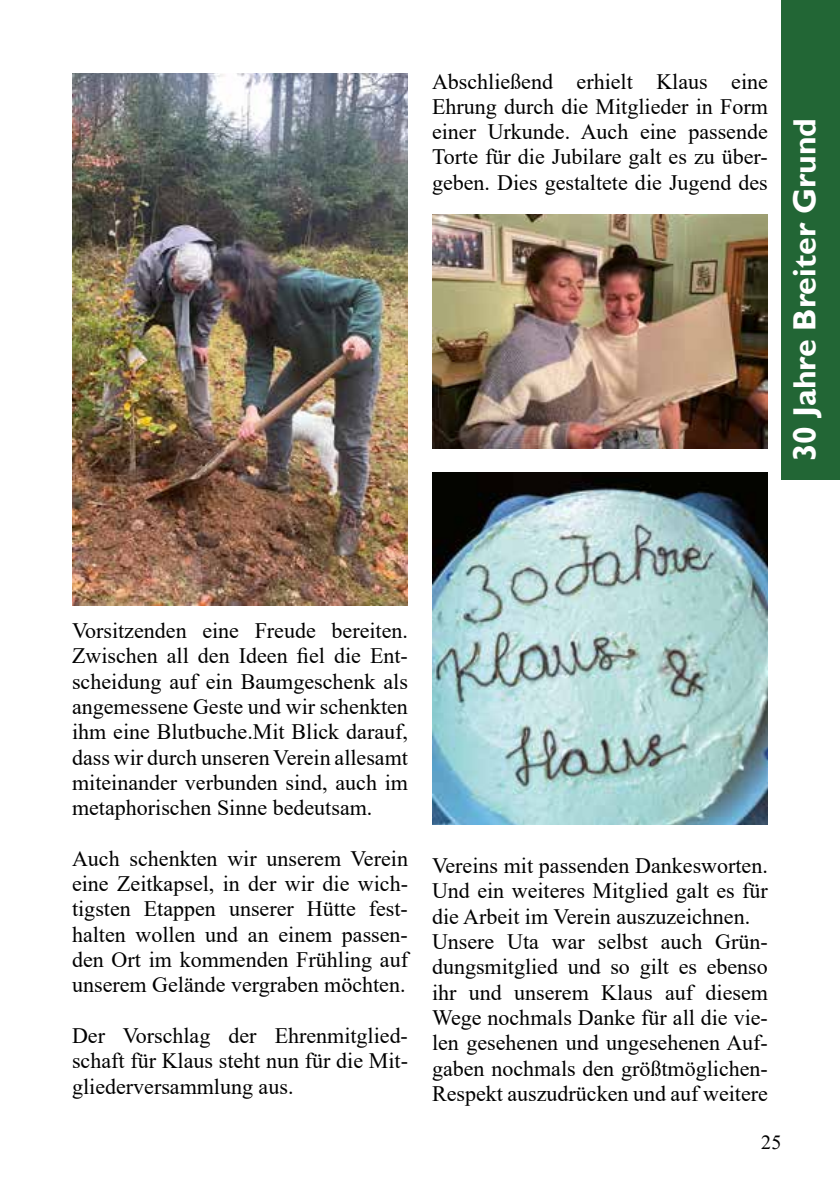
<style>
.page{position:relative;width:840px;height:1191px;background:#fff}
.page>*{position:absolute;margin:0;border:0;box-sizing:border-box;transform-origin:0 0}
.t1{font:700 32px "Gill Sans";color:#fff}
.t2{font:22px/25.2px "Times New Roman";color:#000;text-align:justify}
.t3{font:20px "Times New Roman";color:#000}
</style>
<div class="page">
<div style="left:781px;top:0;width:58px;height:479px;background:#226635"></div>
<img style="left:72px;top:74px;width:336px;height:531px">
<img style="left:432px;top:214px;width:335px;height:234px">
<img style="left:432px;top:473px;width:335px;height:351px">
<p class="t2" style="left:432px;top:68px;width:337px">Abschließend erhielt Klaus eine Ehrung durch die Mitglieder in Form einer Urkunde. Auch eine passende Torte für die Jubilare galt es zu über&shy;geben. Dies gestaltete die Jugend des</p>
<h1 class="t1" style="left:785px;top:461px;width:345px;rotate:-90deg">30 Jahre Breiter Grund</h1>
<p class="t2" style="left:72px;top:617px;width:337px">Vorsitzenden eine Freude bereiten.<br>Zwischen all den Ideen fiel die Ent&shy;scheidung auf ein Baumgeschenk als angemessene Geste und wir schenkten ihm eine Blutbuche.Mit Blick darauf, dass wir durch unseren Verein allesamt miteinander verbunden sind, auch im metaphorischen Sinne bedeutsam.</p>
<p class="t2" style="left:72px;top:845px;width:337px">Auch schenkten wir unserem Verein eine Zeitkapsel, in der wir die wich&shy;tigsten Etappen unserer Hütte fest&shy;halten wollen und an einem passen&shy;den Ort im kommenden Frühling auf unserem Gelände vergraben möchten.</p>
<p class="t2" style="left:72px;top:1022px;width:337px">Der Vorschlag der Ehrenmitglied&shy;schaft für Klaus steht nun für die Mit&shy;gliederversammlung aus.</p>
<p class="t2" style="left:432px;top:852px;width:337px;text-align:left">Vereins mit passenden Dankesworten.<br>Und ein weiteres Mitglied galt es für die Arbeit im Verein auszuzeichnen.<br>Unsere Uta war selbst auch Grün&shy;dungsmitglied und so gilt es ebenso ihr und unserem Klaus auf diesem Wege nochmals Danke für all die vie&shy;len gesehenen und ungesehenen Auf&shy;gaben nochmals den größtmöglichen-Respekt auszudrücken und auf weitere</p>
<p class="t3" style="left:760px;top:1128px;width:21px">25</p>
</div>
